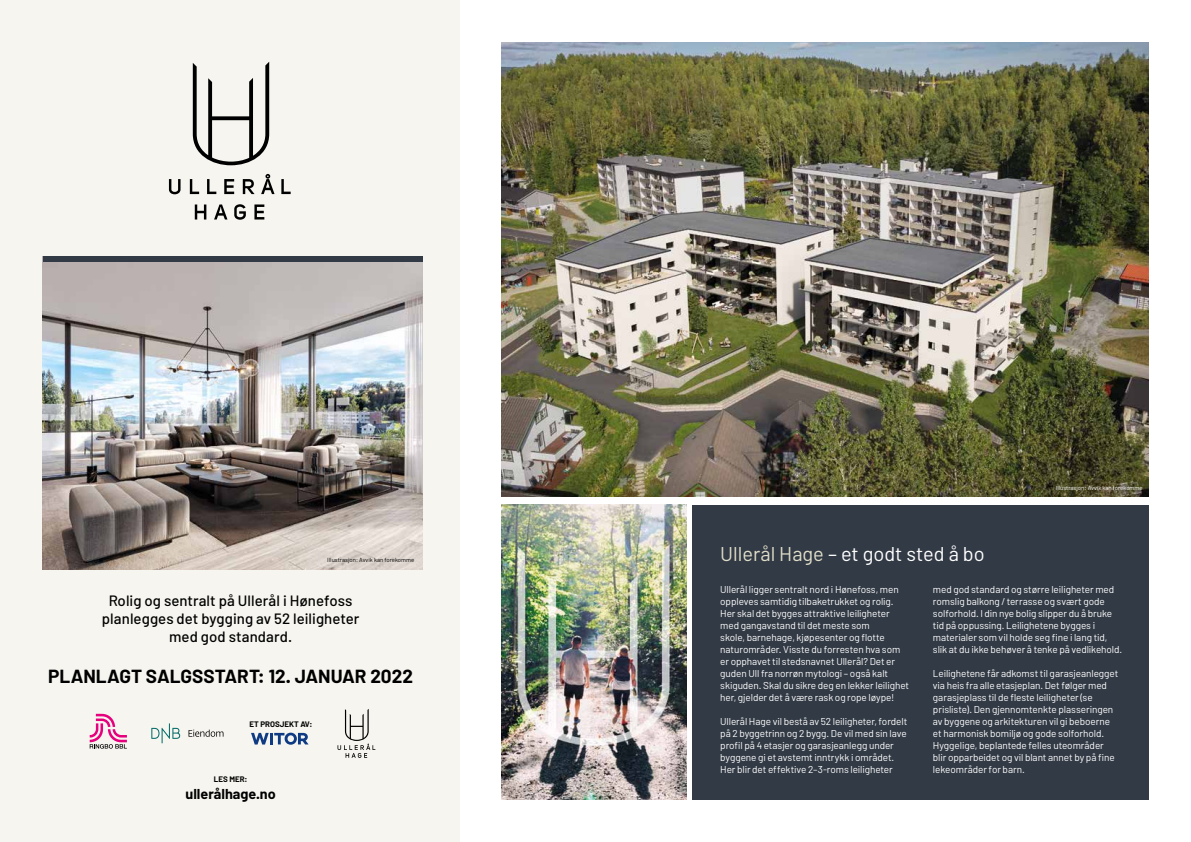
<style>
.page{position:relative;width:1191px;height:842px;background:#fff}
.page>*{position:absolute;margin:0;border:0;box-sizing:border-box;transform-origin:0 0}
.t1{font:20px "Barlow";color:#fff}
.t2{font:700 19px "Barlow";color:#000}
.t3{font:500 15px/18px "Barlow";letter-spacing:.005em;color:#000;text-align:center}
.t4{font:700 14.4px "Barlow";color:#000}
.t5{font:10px/12px "Barlow";letter-spacing:-.01em;color:#fff}
.t6{font:700 8px "Barlow";color:#000}
.t7{font:6px "Barlow";color:#fff}
.t8{font:6px "Barlow";color:#000}
.s1{color:#e0dec8}
</style>
<div class="page">
<div style="left:0;top:0;width:459px;height:842px;background:#f6f5ef"></div>
<img style="left:43px;top:262px;width:379px;height:308px">
<div style="left:692px;top:505px;width:456px;height:294px;background:#323a45"></div>
<img style="left:502px;top:505px;width:184px;height:294px">
<img style="left:502px;top:43px;width:646px;height:453px">
<svg style="left:193px;top:62px;width:76px;height:103px"></svg>
<svg style="left:169px;top:179px;width:11px;height:15px"></svg>
<svg style="left:190px;top:179px;width:9px;height:15px"></svg>
<svg style="left:207px;top:179px;width:9px;height:15px"></svg>
<svg style="left:224px;top:179px;width:10px;height:15px"></svg>
<svg style="left:243px;top:179px;width:11px;height:15px"></svg>
<svg style="left:261px;top:174px;width:13px;height:20px"></svg>
<svg style="left:281px;top:179px;width:10px;height:15px"></svg>
<svg style="left:195px;top:204px;width:11px;height:15px"></svg>
<svg style="left:214px;top:204px;width:13px;height:15px"></svg>
<svg style="left:234px;top:204px;width:12px;height:16px"></svg>
<svg style="left:254px;top:204px;width:10px;height:15px"></svg>
<svg style="left:90px;top:714px;width:37px;height:35px"></svg>
<svg style="left:151px;top:723px;width:29px;height:20px"></svg>
<svg style="left:188px;top:729px;width:35px;height:8px"></svg>
<div style="left:43px;top:257px;width:379px;height:5px;background:#323a45"></div>
<svg style="left:337px;top:709px;width:38px;height:49px"></svg>
<svg style="left:251px;top:733px;width:57px;height:12px"></svg>
<p class="t8" style="left:327px;top:556px;width:88px">Illustrasjon: Avvik kan forekomme</p>
<h3 class="t3" style="left:102px;top:591px;width:259px">Rolig og sentralt på Ullerål i Hønefoss planlegges det bygging av 52 leiligheter med god standard.</h3>
<h2 class="t2" style="left:48px;top:664px;width:366px">PLANLAGT SALGSSTART: 12. JANUAR 2022</h2>
<p class="t6" style="left:249px;top:719px;width:64px">ET PROSJEKT AV:</p>
<p class="t6" style="left:214px;top:774px;width:35px">LES MER:</p>
<h3 class="t4" style="left:185px;top:785px;width:92px">ullerålhage.no</h3>
<h1 class="t1" style="left:720px;top:542px;width:266px"><span class="s1">Ullerål Hage</span> – et godt sted å bo</h1>
<p class="t7" style="left:1055px;top:485px;width:88px">Illustrasjon: Avvik kan forekomme</p>
<p class="t5" style="left:720px;top:583px;width:190px">Ullerål ligger sentralt nord i Hønefoss, men oppleves samtidig tilbaketrukket og rolig.<br>Her skal det bygges attraktive leiligheter med gangavstand til det meste som<br>skole, barnehage, kjøpesenter og flotte naturområder. Visste du forresten hva som er opphavet til stedsnavnet Ullerål? Det er guden Ull fra norrøn mytologi – også kalt skiguden. Skal du sikre deg en lekker leilighet her, gjelder det å være rask og rope løype!</p>
<p class="t5" style="left:720px;top:715px;width:189px">Ullerål Hage vil bestå av 52 leiligheter, fordelt på 2 byggetrinn og 2 bygg. De vil med sin lave profil på 4 etasjer og garasjeanlegg under byggene gi et avstemt inntrykk i området.<br>Her blir det effektive 2–3-roms leiligheter</p>
<p class="t5" style="left:933px;top:583px;width:191px">med god standard og større leiligheter med romslig balkong / terrasse og svært gode solforhold. I din nye bolig slipper du å bruke tid på oppussing. Leilighetene bygges i materialer som vil holde seg fine i lang tid, slik at du ikke behøver å tenke på vedlikehold.</p>
<p class="t5" style="left:933px;top:667px;width:187px">Leilighetene får adkomst til garasjeanlegget via heis fra alle etasjeplan. Det følger med garasjeplass til de fleste leiligheter (se prisliste). Den gjennomtenkte plasseringen av byggene og arkitekturen vil gi beboerne et harmonisk bomiljø og gode solforhold.<br>Hyggelige, beplantede felles uteområder blir opparbeidet og vil blant annet by på fine lekeområder for barn.</p>
</div>
